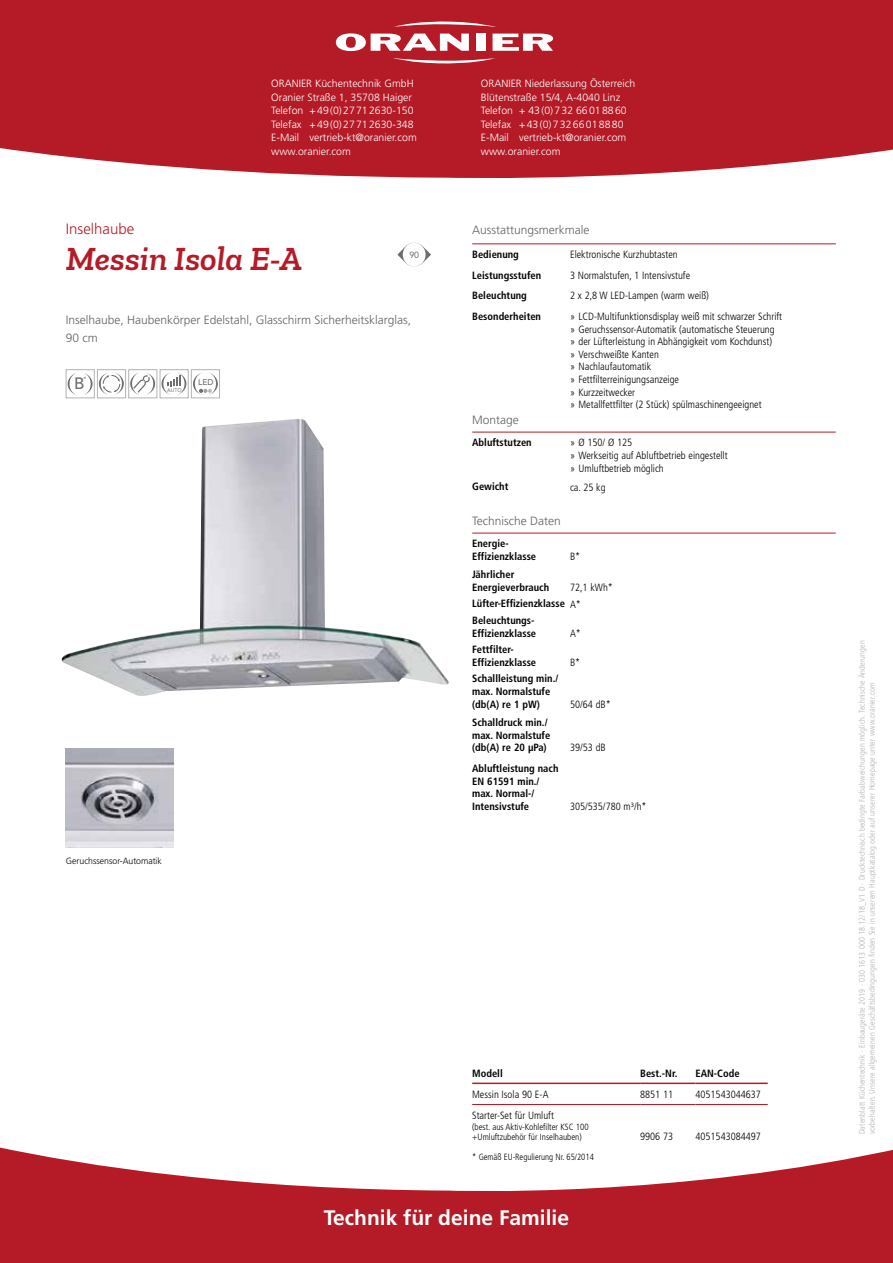
<style>
.page{position:relative;width:893px;height:1263px;background:#fff}
.page>*{position:absolute;margin:0;border:0;box-sizing:border-box;transform-origin:0 0}
.t1{font:italic 600 34.5px "Zilla Slab";color:#b51b26}
.t2{font:700 21px "Frutiger LT Std";color:#fff}
.t3{font:500 16.35px "Avenir";color:#6e6e6e}
.t4{font:300 15px "Frutiger LT Std";color:#b51b26}
.t5{font:300 12px/18px "Frutiger LT Std";color:#626261}
.t6{font:300 condensed 10.5px/12.6px "Frutiger LT Std";color:#000}
.t7{font:700 condensed 10.5px/12.6px "Frutiger LT Std";color:#000}
.t8{font:300 10.5px/13.5px "Frutiger LT Std";color:#fff}
.t9{font:300 condensed 9px/10.8px "Frutiger LT Std";color:#000}
.t10{font:300 9px "Frutiger LT Std";color:#000}
.t11{font:8.85px "Avenir";color:#6e6e6e}
.t12{font:300 condensed 8.25px/9.8px "Frutiger LT Std";letter-spacing:.015em;color:#b1b2b3}
.t13{font:500 8.25px "Avenir";color:#6e6e6e}
.t14{font:5.1px "Avenir";color:#6e6e6e}
.s1{font-weight:300}
</style>
<div class="page">
<div style="left:0;top:0;width:893px;height:178px;background:#b51b26"></div>
<svg style="left:336px;top:33px;width:133px;height:18px"></svg>
<div style="left:476px;top:34px;width:10px;height:17px;background:#fff"></div>
<svg style="left:493px;top:34px;width:60px;height:17px"></svg>
<svg style="left:393px;top:22px;width:103px;height:5px"></svg>
<svg style="left:393px;top:58px;width:103px;height:6px"></svg>
<svg style="left:0;top:1147px;width:893px;height:116px;fill:#b51b26"></svg>
<svg style="left:68px;top:373px;width:24px;height:22px"></svg>
<div style="left:66px;top:369px;width:28px;height:29px;border:1px solid #b1b2b3"></div>
<svg style="left:99px;top:372px;width:25px;height:23px"></svg>
<div style="left:97px;top:369px;width:29px;height:29px;border:1px solid #b1b2b3"></div>
<svg style="left:131px;top:372px;width:24px;height:23px"></svg>
<div style="left:129px;top:369px;width:28px;height:29px;border:1px solid #b1b2b3"></div>
<svg style="left:162px;top:373px;width:24px;height:22px"></svg>
<div style="left:160px;top:369px;width:28px;height:29px;border:1px solid #b1b2b3"></div>
<svg style="left:193px;top:373px;width:25px;height:22px"></svg>
<div style="left:191px;top:369px;width:29px;height:29px;border:1px solid #b1b2b3"></div>
<svg style="left:397px;top:243px;width:34px;height:24px"></svg>
<img style="left:62px;top:419px;width:387px;height:277px">
<img style="left:66px;top:748px;width:108px;height:100px">
<hr style="left:472px;top:243px;width:98px;height:1px;background:#b51b26">
<hr style="left:570px;top:243px;width:266px;height:1px;background:#b51b26">
<hr style="left:472px;top:432px;width:98px;height:1px;background:#b51b26">
<hr style="left:570px;top:432px;width:266px;height:1px;background:#b51b26">
<hr style="left:472px;top:533px;width:98px;height:1px;background:#b51b26">
<hr style="left:570px;top:533px;width:266px;height:1px;background:#b51b26">
<hr style="left:472px;top:1082px;width:168px;height:2px;background:#b51b26">
<hr style="left:640px;top:1082px;width:55px;height:2px;background:#b51b26">
<hr style="left:695px;top:1082px;width:73px;height:2px;background:#b51b26">
<hr style="left:472px;top:1104px;width:168px;height:1px;background:#b51b26">
<hr style="left:640px;top:1104px;width:55px;height:1px;background:#b51b26">
<hr style="left:695px;top:1104px;width:73px;height:1px;background:#b51b26">
<p class="t8" style="left:271px;top:77px;width:147px">ORANIER Küchentechnik GmbH<br>Oranier Straße 1, 35708 Haiger<br>Telefon +49(0)27712630-150<br>Telefax +49(0)27712630-348<br>E-Mail vertrieb-kt@oranier.com www.oranier.com</p>
<p class="t8" style="left:481px;top:77px;width:156px">ORANIER Niederlassung Österreich<br>Blütenstraße 15/4, A-4040 Linz<br>Telefon + 43(0)732 66018860<br>Telefax +43(0)73266018880<br>E-Mail vertrieb-kt@oranier.com www.oranier.com</p>
<h3 class="t4" style="left:66px;top:220px;width:70px">Inselhaube</h3>
<h1 class="t1" style="left:66px;top:239px;width:238px">Messin Isola E-A</h1>
<p class="t11" style="left:409px;top:250px;width:11px">90</p>
<p class="t5" style="left:66px;top:311px;width:347px">Inselhaube, Haubenkörper Edelstahl, Glasschirm Sicherheitsklarglas,<br>90 cm</p>
<h3 class="t3" style="left:74px;top:369px;width:12px">B</h3>
<p class="t14" style="left:167px;top:387px;width:16px">AUTO</p>
<p class="t13" style="left:198px;top:377px;width:17px">LED</p>
<p class="t10" style="left:66px;top:856px;width:98px">Geruchssensor-Automatik</p>
<p class="t5" style="left:472px;top:221px;width:119px">Ausstattungsmerkmale</p>
<p class="t7" style="left:472px;top:248px;width:48px">Bedienung</p>
<p class="t6" style="left:570px;top:248px;width:109px">Elektronische Kurzhubtasten</p>
<p class="t7" style="left:472px;top:269px;width:71px">Leistungsstufen</p>
<p class="t6" style="left:570px;top:269px;width:122px">3 Normalstufen, 1 Intensivstufe</p>
<p class="t7" style="left:472px;top:289px;width:56px">Beleuchtung</p>
<p class="t6" style="left:570px;top:290px;width:140px">2 x 2,8 W LED-Lampen (warm weiß)</p>
<p class="t7" style="left:472px;top:310px;width:70px">Besonderheiten</p>
<p class="t6" style="left:570px;top:310px;width:214px">» LCD-Multifunktionsdisplay weiß mit schwarzer Schrift » Geruchssensor-Automatik (automatische Steuerung » der Lüfterleistung in Abhängigkeit vom Kochdunst)<br>» Verschweißte Kanten<br>» Nachlaufautomatik<br>» Fettfilterreinigungsanzeige<br>» Kurzzeitwecker<br>» Metallfettfilter (2 Stück) spülmaschinengeeignet</p>
<p class="t5" style="left:472px;top:411px;width:48px">Montage</p>
<p class="t7" style="left:472px;top:436px;width:61px">Abluftstutzen</p>
<p class="t6" style="left:570px;top:437px;width:159px">» Ø 150/ Ø 125<br>» Werkseitig auf Abluftbetrieb eingestellt » Umluftbetrieb möglich</p>
<p class="t7" style="left:472px;top:480px;width:38px">Gewicht</p>
<p class="t6" style="left:570px;top:481px;width:37px">ca. 25 kg</p>
<p class="t5" style="left:472px;top:512px;width:90px">Technische Daten</p>
<p class="t7" style="left:472px;top:537px;width:65px">Energie-<br>Effizienzklasse</p>
<p class="t6" style="left:570px;top:550px;width:12px">B*</p>
<p class="t7" style="left:472px;top:568px;width:79px">Jährlicher<br>Energieverbrauch</p>
<p class="t7" style="left:472px;top:579px;width:142px;line-height:16.6px;text-indent:98px"><span class="s1">72,1 kWh*<br></span>Lüfter-Effizienzklasse <span class="s1">A*<br></span>Beleuchtungs-</p>
<p class="t7" style="left:472px;top:627px;width:65px">Effizienzklasse</p>
<p class="t6" style="left:570px;top:627px;width:12px">A*</p>
<p class="t7" style="left:472px;top:643px;width:65px">Fettfilter-<br>Effizienzklasse</p>
<p class="t6" style="left:570px;top:656px;width:12px">B*</p>
<p class="t7" style="left:472px;top:672px;width:88px">Schallleistung min./ max. Normalstufe (db(A) re 1 pW)</p>
<p class="t7" style="left:472px;top:716px;width:80px">Schalldruck min./ max. Normalstufe (db(A) re 20 µPa)</p>
<p class="t7" style="left:472px;top:762px;width:88px">Abluftleistung nach<br>EN 61591 min./ max. Normal-/<br>Intensivstufe</p>
<p class="t6" style="left:570px;top:698px;width:42px">50/64 dB*</p>
<p class="t6" style="left:570px;top:741px;width:37px">39/53 dB</p>
<p class="t6" style="left:570px;top:800px;width:78px">305/535/780 m³/h*</p>
<p class="t7" style="left:472px;top:1067px;width:32px">Modell</p>
<p class="t7" style="left:640px;top:1067px;width:39px">Best.-Nr.</p>
<p class="t7" style="left:695px;top:1067px;width:46px">EAN-Code</p>
<p class="t6" style="left:472px;top:1088px;width:78px">Messin Isola 90 E-A</p>
<p class="t6" style="left:640px;top:1088px;width:35px">8851 11</p>
<p class="t6" style="left:695px;top:1088px;width:67px">4051543044637</p>
<p class="t6" style="left:472px;top:1109px;width:83px">Starter-Set für Umluft</p>
<p class="t9" style="left:472px;top:1121px;width:118px">(best. aus Aktiv-Kohlefilter KSC 100 +Umluftzubehör für Inselhauben)</p>
<p class="t6" style="left:640px;top:1130px;width:35px">9906 73</p>
<p class="t6" style="left:695px;top:1130px;width:67px">4051543084497</p>
<p class="t9" style="left:472px;top:1151px;width:123px">* Gemäß EU-Regulierung Nr. 65/2014</p>
<h2 class="t2" style="left:324px;top:1206px;width:247px">Technik für deine Familie</h2>
<p class="t12" style="left:857px;top:1134px;width:495px;rotate:-90deg">Datenblatt Küchentechnik · Einbaugeräte 2019 · 030 1613 000 18.12/18_V1 D · Drucktechnisch bedingte Farbabweichungen möglich. Technische Änderungen vorbehalten. Unsere allgemeinen Geschäftsbedingungen finden Sie in unserem Hauptkatalog oder auf unserer Homepage unter www.oranier.com</p>
</div>
